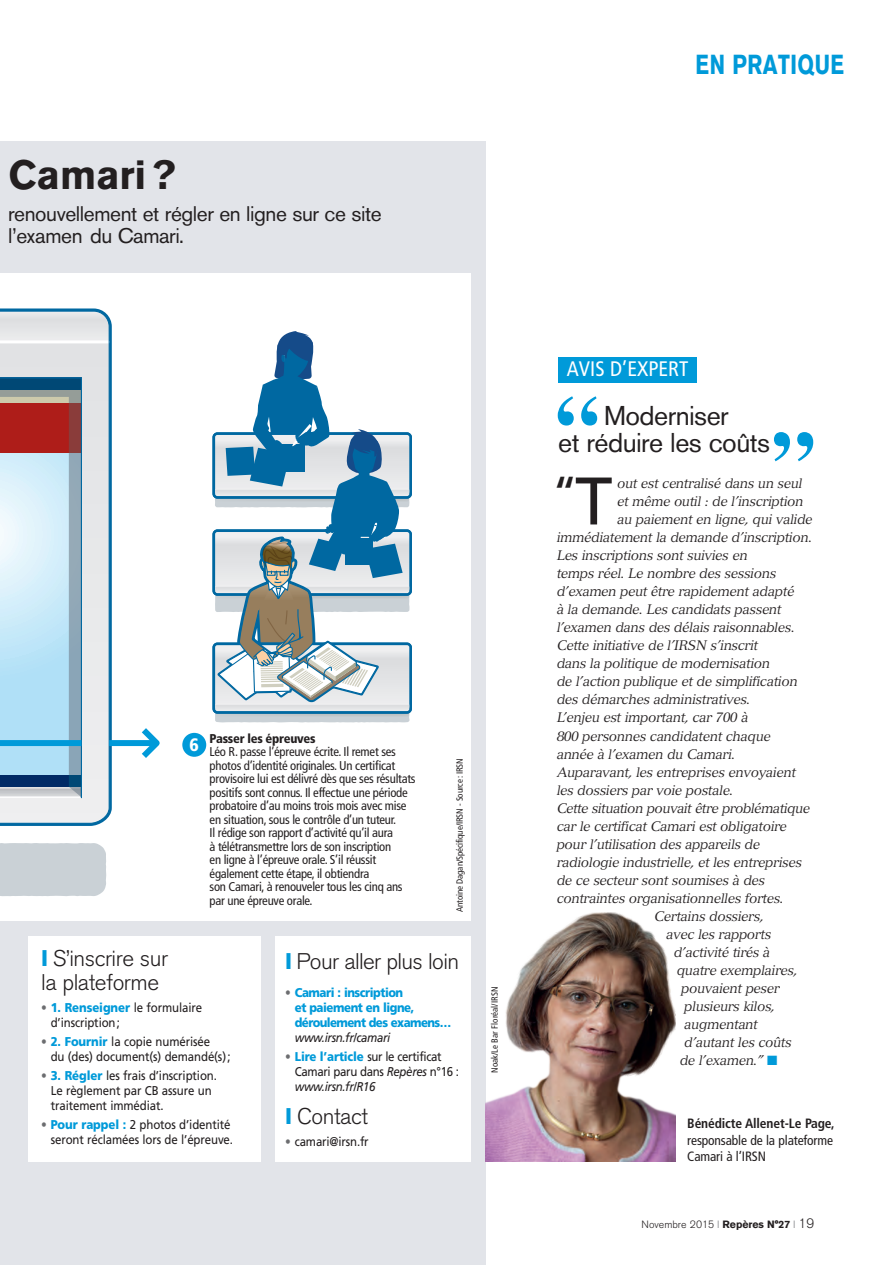
<style>
.page{position:relative;width:894px;height:1265px;background:#fff}
.page>*{position:absolute;margin:0;border:0;box-sizing:border-box;transform-origin:0 0}
.t1{font:700 87px "Times";color:#009ad9}
.t2{font:44.85px "Frutiger";color:#231f20}
.t3{font:700 40.5px "Akzidenz Grotesk BQ";letter-spacing:-.005em;color:#231f20}
.t4{font:700 27.3px "Akzidenz Grotesk BE";letter-spacing:.025em;color:#009ad9;scale:.77 1}
.t5{font:27px/27px "Akzidenz Grotesk BE";letter-spacing:-.02em;color:#231f20;text-align:center}
.t6{font:300 22.5px/24px "Akzidenz Grotesk BE";letter-spacing:-.02em;color:#231f20}
.t7{font:21px/22.5px "Akzidenz Grotesk BE";letter-spacing:-.02em;color:#231f20}
.Normal_e{font:condensed 21px "Frutiger";color:#fff}
.t8{font:900 condensed 18px "Frutiger";color:#fff}
.t9{font:italic 13.5px/18px "Versailles";letter-spacing:-.02em;color:#231f20}
.t10{font:condensed 13.5px/16.5px "Frutiger";letter-spacing:-.01em;color:#231f20}
.t11{font:700 condensed 13.5px "Frutiger";letter-spacing:-.01em;color:#231f20}
.t12{font:condensed 12.75px/13.5px "Frutiger";letter-spacing:-.02em;color:#231f20}
.t13{font:12.75px/15px "Frutiger";letter-spacing:-.01em;color:#231f20;scale:.9 1}
.t14{font:900 12.75px/15px "Frutiger";letter-spacing:-.04em;color:#009ad9;scale:.9 1}
.t15{font:12.75px/15px "Frutiger";letter-spacing:-.03em;color:#231f20;scale:.9 1}
.t16{font:300 10.5px "Akzidenz Grotesk BE";color:#231f20}
.t17{font:condensed 9px "Frutiger";letter-spacing:-.015em;color:#231f20}
.s1{font-weight:900}
.s2{font-weight:700;color:#009ad9}
.s3{font-weight:900;color:#6c6d70}
.s4{font-weight:900;color:#009ad9}
.s5{color:#6c6d70}
.s6{font-weight:400;font-style:italic;color:#231f20}
.s7{font-style:italic}
.s8{font-size:67.2px}
.s9{color:#009ad9}
.s10{color:#808285}
.s11{font-weight:700}
.s12{font-size:13.5px}
</style>
<div class="page">
<div style="left:0;top:141px;width:485px;height:1124px;background:#e2e4e9"></div>
<div style="left:0;top:273px;width:471px;height:647px;background:#fff"></div>
<div style="left:0;top:843px;width:106px;height:53px;background:#cad1d6"></div>
<svg style="left:0;top:308px;width:114px;height:518px"></svg>
<svg style="left:0;top:310px;width:110px;height:514px;background:#dbe1e5"></svg>
<svg style="left:212px;top:331px;width:200px;height:391px"></svg>
<svg style="left:135px;top:728px;width:25px;height:30px"></svg>
<svg style="left:0;top:377px;width:87px;height:421px;background:#aabbcb"></svg>
<div style="left:109px;top:740px;width:48px;height:6px;background:#009ad9"></div>
<div style="left:558px;top:357px;width:139px;height:26px;background:#009ad9"></div>
<div style="left:29px;top:936px;width:232px;height:226px;background:#fff"></div>
<div style="left:275px;top:936px;width:196px;height:226px;background:#fff"></div>
<div style="left:182px;top:733px;width:24px;height:24px;background:#009ad9;border-radius:50%"></div>
<img style="left:485px;top:912px;width:190px;height:250px">
<h3 class="t3" style="left:8px;top:152px;width:169px">Camari?</h3>
<h3 class="t7" style="left:8px;top:202px;width:375px">renouvellement et régler en ligne sur ce site l’examen du Camari.</h3>
<p class="t8" style="left:189px;top:734px;width:11px">6</p>
<p class="t12" style="left:210px;top:732px;width:208px"><span class="s1">Passer les épreuves<br></span>Léo R. passe l’épreuve écrite. Il remet ses photos d’identité originales. Un certificat provisoire lui est délivré dès que ses résultats positifs sont connus. Il effectue une période probatoire d’au moins trois mois avec mise en situation, sous le contrôle d’un tuteur.<br>Il rédige son rapport d’activité qu’il aura<br>à télétransmettre lors de son inscription<br>en ligne à l’épreuve orale. S’il réussit également cette étape, il obtiendra<br>son Camari, à renouveler tous les cinq ans par une épreuve orale.</p>
<p class="t17" style="left:454px;top:912px;width:155px;rotate:-90deg">Antoine Dagan/Spécifique/IRSN - Source: IRSN</p>
<p class="t6" style="left:41px;top:947px;width:129px"><span class="s2">I</span> S’inscrire sur la plateforme</p>
<p class="t13" style="left:51px;top:1000px;width:170px;text-indent:-10px"><span class="s3">•</span> <span class="s4">1. Renseigner</span> le formulaire d’inscription;</p>
<p class="t13" style="left:51px;top:1034px;width:201px;text-indent:-10px"><span class="s3">•</span> <span class="s4">2. Fournir</span> la copie numérisée<br>du (des) document(s) demandé(s);</p>
<p class="t13" style="left:51px;top:1068px;width:186px;text-indent:-10px"><span class="s3">•</span> <span class="s4">3. Régler</span> les frais d’inscription.<br>Le règlement par CB assure un traitement immédiat.</p>
<p class="t13" style="left:41px;top:1117px;width:215px;text-align:right"><span class="s3">•</span> <span class="s4">Pour rappel :</span> 2 photos d’identité seront réclamées lors de l’épreuve.</p>
<p class="t6" style="left:285px;top:950px;width:175px"><span class="s2">I</span> Pour aller plus loin</p>
<p class="t14" style="left:295px;top:985px;width:175px;text-indent:-10px"><span class="s5">•</span> Camari : inscription<br>et paiement en ligne, déroulement des examens… <span class="s6">www.irsn.fr/camari</span></p>
<p class="t15" style="left:295px;top:1049px;width:184px;text-indent:-10px"><span class="s3">•</span> <span class="s4">Lire l’article</span> sur le certificat<br>Camari paru dans <span class="s7">Repères</span> n°16 : <span class="s7">www.irsn.fr/R16</span></p>
<p class="t6" style="left:285px;top:1105px;width:84px"><span class="s2">I</span> Contact</p>
<p class="t13" style="left:285px;top:1134px;width:94px"><span class="s3">•</span> camari@irsn.fr</p>
<p class="t17" style="left:489px;top:1073px;width:87px;rotate:-90deg">Noak/Le Bar Floréal/IRSN</p>
<p class="t4" style="left:695px;top:49px;width:194px">EN PRATIQUE</p>
<p class="Normal_e" style="left:567px;top:357px;width:123px">AVIS D’EXPERT</p>
<p class="t5" style="left:558px;top:402px;width:213px">Moderniser<br>et réduire les coûts</p>
<p class="t1" style="left:555px;top:344px;width:45px">“</p>
<p class="t1" style="left:771px;top:379px;width:45px">”</p>
<p class="t2" style="left:552px;top:466px;width:62px">“<span class="s8">T</span></p>
<p class="t9" style="left:617px;top:474px;width:187px">out est centralisé dans un seul</p>
<p class="t9" style="left:617px;top:492px;width:188px">et même outil : de l’inscription</p>
<p class="t9" style="left:617px;top:510px;width:197px">au paiement en ligne, qui valide</p>
<p class="t9" style="left:557px;top:528px;width:257px">immédiatement la demande d’inscription.</p>
<p class="t9" style="left:557px;top:546px;width:192px">Les inscriptions sont suivies en</p>
<p class="t9" style="left:557px;top:564px;width:221px">temps réel. Le nombre des sessions</p>
<p class="t9" style="left:557px;top:582px;width:239px">d’examen peut être rapidement adapté</p>
<p class="t9" style="left:557px;top:600px;width:226px">à la demande. Les candidats passent</p>
<p class="t9" style="left:557px;top:618px;width:240px">l’examen dans des délais raisonnables.</p>
<p class="t9" style="left:557px;top:636px;width:203px">Cette initiative de l’IRSN s’inscrit</p>
<p class="t9" style="left:557px;top:654px;width:215px">dans la politique de modernisation</p>
<p class="t9" style="left:557px;top:672px;width:242px">de l’action publique et de simplification</p>
<p class="t9" style="left:557px;top:690px;width:195px">des démarches administratives.</p>
<p class="t9" style="left:557px;top:708px;width:216px">L’enjeu est important, car 700 à<br>800 personnes candidatent chaque année à l’examen du Camari.</p>
<p class="t9" style="left:557px;top:762px;width:241px">Auparavant, les entreprises envoyaient les dossiers par voie postale.</p>
<p class="t9" style="left:557px;top:798px;width:255px">Cette situation pouvait être problématique</p>
<p class="t9" style="left:557px;top:816px;width:232px">car le certificat Camari est obligatoire</p>
<p class="t9" style="left:557px;top:834px;width:205px">pour l’utilisation des appareils de</p>
<p class="t9" style="left:557px;top:852px;width:247px">radiologie industrielle, et les entreprises</p>
<p class="t9" style="left:557px;top:870px;width:210px">de ce secteur sont soumises à des</p>
<p class="t9" style="left:557px;top:888px;width:228px">contraintes organisationnelles fortes.</p>
<p class="t9" style="left:654px;top:906px;width:111px">Certains dossiers,</p>
<p class="t9" style="left:666px;top:924px;width:106px">avec les rapports</p>
<p class="t9" style="left:674px;top:942px;width:98px">d’activité tirés à</p>
<p class="t9" style="left:677px;top:960px;width:122px">quatre exemplaires,</p>
<p class="t9" style="left:681px;top:978px;width:100px">pouvaient peser</p>
<p class="t9" style="left:684px;top:996px;width:92px">plusieurs kilos,</p>
<p class="t9" style="left:684px;top:1014px;width:75px">augmentant</p>
<p class="t9" style="left:684px;top:1032px;width:109px">d’autant les coûts</p>
<p class="t9" style="left:680px;top:1050px;width:99px">de l’examen.” <span class="s9">■</span></p>
<p class="t11" style="left:687px;top:1115px;width:149px">Bénédicte Allenet-Le Page,</p>
<p class="t10" style="left:687px;top:1132px;width:147px">responsable de la plateforme<br>Camari à l’IRSN</p>
<p class="t16" style="left:641px;top:1218px;width:174px">Novembre 2015 <span class="s10">I</span> <span class="s11">Repères N°27</span> <span class="s10">I</span> <span class="s12">19</span></p>
</div>
